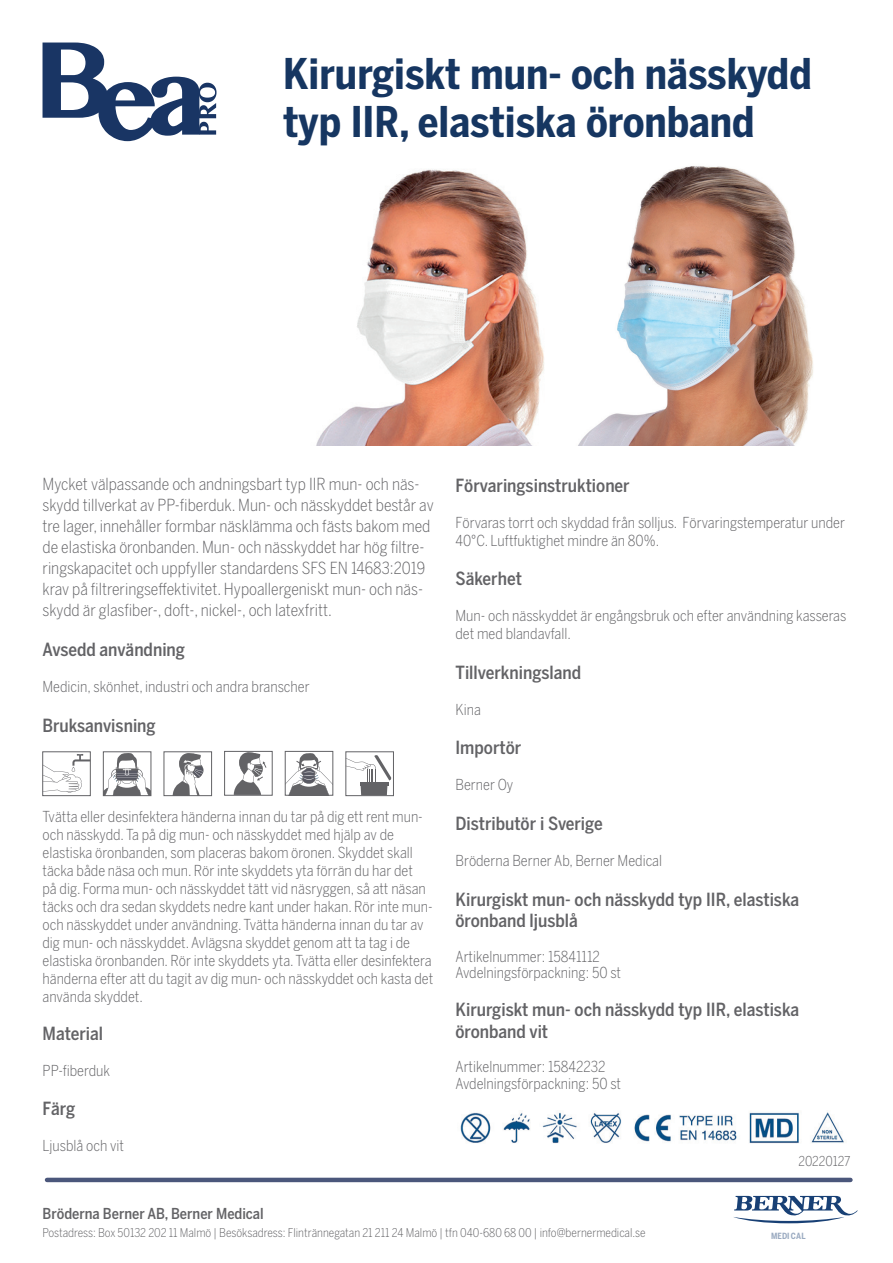
<style>
.page{position:relative;width:893px;height:1263px;background:#fff}
.page>*{position:absolute;margin:0;border:0;box-sizing:border-box;transform-origin:0 0}
.t1{font:700 42px/48px "Benton Sans Cond";color:#163661}
.t2{font:500 18px/21.6px "Benton Sans Cond";color:#636366}
.t3{font:300 16.5px/21px "Benton Sans Cond";color:#636366}
.t4{font:300 15px/18px "Benton Sans Cond";color:#636366}
.t5{font:500 15px "Benton Sans Cond";color:#636366}
.t6{font:300 13.5px "Benton Sans Cond";letter-spacing:-.005em;color:#636366}
.t7{font:300 12px "Benton Sans Cond";color:#636366}
.t8{font:700 8.4px "Benton Sans Cond";color:#9babc1}
</style>
<div class="page">
<hr style="left:47px;top:1178px;width:803px;height:4px;background:#4b577b">
<svg style="left:172px;top:754px;width:32px;height:40px"></svg>
<div style="left:164px;top:752px;width:48px;height:44px;border:1px solid #636366"></div>
<svg style="left:45px;top:754px;width:44px;height:39px"></svg>
<div style="left:43px;top:752px;width:48px;height:44px;border:1px solid #636366"></div>
<div style="left:103px;top:748px;width:48px;height:48px;background:linear-gradient(to right,#fff,#fff)"></div>
<svg style="left:105px;top:754px;width:44px;height:40px"></svg>
<div style="left:103px;top:752px;width:48px;height:44px;border:1px solid #636366"></div>
<svg style="left:234px;top:753px;width:32px;height:40px"></svg>
<div style="left:224px;top:751px;width:48px;height:44px;border:1px solid #636366"></div>
<div style="left:285px;top:748px;width:48px;height:47px;background:#f7f7f7"></div>
<svg style="left:287px;top:753px;width:44px;height:40px"></svg>
<div style="left:285px;top:751px;width:48px;height:44px;border:1px solid #636366"></div>
<div style="left:346px;top:748px;width:47px;height:47px;background:linear-gradient(to right,#fff,#fff)"></div>
<svg style="left:348px;top:755px;width:44px;height:39px"></svg>
<hr style="left:360px;top:782px;width:28px;height:4px;background:#636366">
<div style="left:346px;top:752px;width:48px;height:44px;border:1px solid #636366"></div>
<img style="left:578px;top:166px;width:235px;height:280px">
<svg style="left:733px;top:1196px;width:125px;height:27px"></svg>
<svg style="left:43px;top:43px;width:174px;height:98px"></svg>
<img style="left:316px;top:169px;width:228px;height:277px">
<img style="left:460px;top:1112px;width:384px;height:32px">
<h1 class="t1" style="left:283px;top:50px;width:530px">Kirurgiskt mun- och nässkydd typ IIR, elastiska öronband</h1>
<p class="t3" style="left:43px;top:474px;width:393px">Mycket välpassande och andningsbart typ IIR mun- och näs&shy;skydd tillverkat av PP-fiberduk. Mun- och nässkyddet består av tre lager, innehåller formbar näsklämma och fästs bakom med de elastiska öronbanden. Mun- och nässkyddet har hög filtre&shy;ringskapacitet och uppfyller standardens SFS EN 14683:2019 krav på filtreringseffektivitet. Hypoallergeniskt mun- och näs&shy;skydd är glasfiber-, doft-, nickel-, och latexfritt.</p>
<p class="t2" style="left:43px;top:638px;width:144px">Avsedd användning</p>
<p class="t4" style="left:43px;top:677px;width:269px">Medicin, skönhet, industri och andra branscher</p>
<p class="t2" style="left:43px;top:714px;width:115px">Bruksanvisning</p>
<p class="t4" style="left:43px;top:807px;width:392px">Tvätta eller desinfektera händerna innan du tar på dig ett rent mun&shy;och nässkydd. Ta på dig mun- och nässkyddet med hjälp av de elastiska öronbanden, som placeras bakom öronen. Skyddet skall täcka både näsa och mun. Rör inte skyddets yta förrän du har det<br>på dig. Forma mun- och nässkyddet tätt vid näsryggen, så att näsan täcks och dra sedan skyddets nedre kant under hakan. Rör inte mun&shy;och nässkyddet under användning. Tvätta händerna innan du tar av dig mun- och nässkyddet. Avlägsna skyddet genom att ta tag i de elastiska öronbanden. Rör inte skyddets yta. Tvätta eller desinfektera händerna efter att du tagit av dig mun- och nässkyddet och kasta det använda skyddet.</p>
<p class="t2" style="left:43px;top:1022px;width:62px">Material</p>
<p class="t4" style="left:43px;top:1061px;width:69px">PP-fiberduk</p>
<p class="t2" style="left:43px;top:1098px;width:34px">Färg</p>
<p class="t4" style="left:43px;top:1137px;width:83px">Ljusblå och vit</p>
<p class="t2" style="left:455px;top:474px;width:176px">Förvaringsinstruktioner</p>
<p class="t4" style="left:455px;top:513px;width:391px">Förvaras torrt och skyddad från solljus. Förvaringstemperatur under<br>40°C. Luftfuktighet mindre än 80%.</p>
<p class="t2" style="left:455px;top:568px;width:68px">Säkerhet</p>
<p class="t4" style="left:455px;top:607px;width:392px">Mun- och nässkyddet är engångsbruk och efter användning kasseras det med blandavfall.</p>
<p class="t2" style="left:455px;top:661px;width:127px">Tillverkningsland</p>
<p class="t4" style="left:455px;top:700px;width:27px">Kina</p>
<p class="t2" style="left:455px;top:737px;width:67px">Importör</p>
<p class="t4" style="left:455px;top:776px;width:59px">Berner Oy</p>
<p class="t2" style="left:455px;top:812px;width:149px">Distributör i Sverige</p>
<p class="t4" style="left:455px;top:851px;width:208px">Bröderna Berner Ab, Berner Medical</p>
<p class="t2" style="left:455px;top:888px;width:345px">Kirurgiskt mun- och nässkydd typ IIR, elastiska öronband ljusblå</p>
<p class="t4" style="left:455px;top:948px;width:167px;line-height:16.5px">Artikelnummer: 15841112<br>Avdelningsförpackning: 50 st</p>
<p class="t2" style="left:455px;top:999px;width:345px">Kirurgiskt mun- och nässkydd typ IIR, elastiska öronband vit</p>
<p class="t4" style="left:455px;top:1058px;width:167px;line-height:16.5px">Artikelnummer: 15842232<br>Avdelningsförpackning: 50 st</p>
<p class="t6" style="left:798px;top:1153px;width:53px">20220127</p>
<p class="t5" style="left:43px;top:1205px;width:223px">Bröderna Berner AB, Berner Medical</p>
<p class="t7" style="left:43px;top:1226px;width:605px">Postadress: Box 50132 202 11 Malmö | Besöksadress: Flintrännegatan 21 211 24 Malmö | tfn 040-680 68 00 | info@bernermedical.se</p>
<p class="t8" style="left:771px;top:1231px;width:36px">MEDI CAL</p>
</div>
